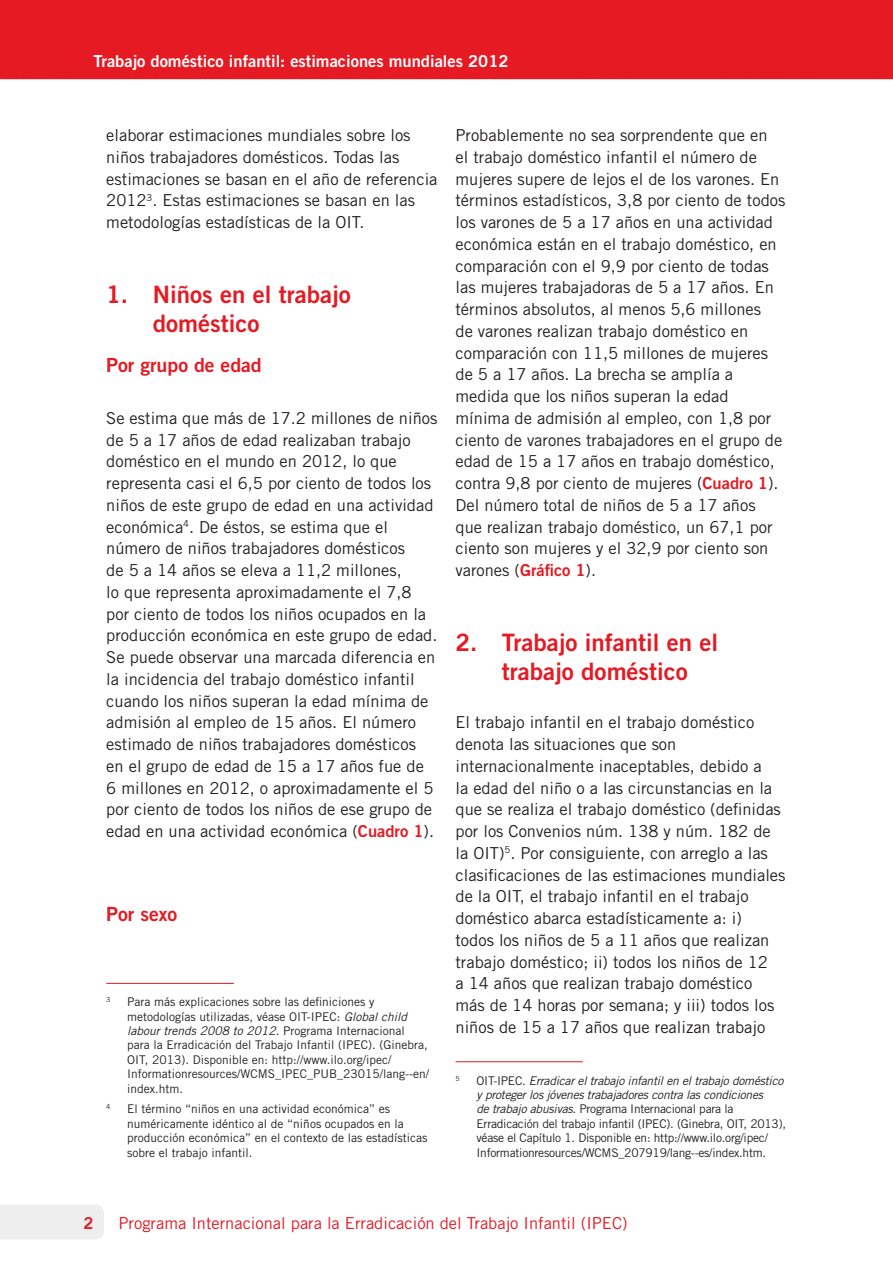
<style>
.page{position:relative;width:893px;height:1263px;background:#fff}
.page>*{position:absolute;margin:0;border:0;box-sizing:border-box;transform-origin:0 0}
.t1{font:24px/28.5px "Trade Gothic LT Std Bd 2";color:#e51a23}
.t2{font:19.5px "Trade Gothic LT Std Bd 2";color:#e51a23}
.t3{font:16.5px/21.8px "Trade Gothic LT Std";color:#231f20}
.t4{font:16.5px "Trade Gothic LT Std";color:#e51a23}
.t5{font:16.5px "Trade Gothic LT Std Bd 2";color:#fff}
.t6{font:16.5px "Trade Gothic LT Std Bd 2";color:#e51a23}
.t7{font:12px/14.4px "Trade Gothic LT Std";color:#231f20}
.t8{font:12px/14.4px "Trade Gothic LT Std";letter-spacing:-.02em;color:#231f20}
.t9{font:7.05px "Trade Gothic LT Std";color:#231f20}
.s1{font-family:"Trade Gothic LT Std Bd 2";color:#e51a23}
.s2{font-style:italic}
</style>
<div class="page">
<div style="left:0;top:1205px;width:104px;height:34px;background:#eeeeef"></div>
<div style="left:0;top:0;width:893px;height:80px;background:#e51a23"></div>
<hr style="left:106px;top:983px;width:128px;height:1px;background:#e51a23">
<hr style="left:455px;top:1061px;width:128px;height:1px;background:#e51a23">
<p class="t5" style="left:94px;top:51px;width:416px">Trabajo doméstico infantil: estimaciones mundiales 2012</p>
<p class="t3" style="left:106px;top:124px;width:333px">elaborar estimaciones mundiales sobre los niños trabajadores domésticos. Todas las estimaciones se basan en el año de referencia 2012<sup>3</sup>. Estas estimaciones se basan en las metodologías estadísticas de la OIT.</p>
<h1 class="t1" style="left:153px;top:280px;width:199px;text-indent:-46px">1. Niños en el trabajo doméstico</h1>
<p class="t2" style="left:106px;top:353px;width:157px">Por grupo de edad</p>
<p class="t3" style="left:106px;top:407px;width:333px">Se estima que más de 17.2 millones de niños de 5 a 17 años de edad realizaban trabajo doméstico en el mundo en 2012, lo que representa casi el 6,5 por ciento de todos los niños de este grupo de edad en una actividad económica<sup>4</sup>. De éstos, se estima que el número de niños trabajadores domésticos<br>de 5 a 14 años se eleva a 11,2 millones,<br>lo que representa aproximadamente el 7,8 por ciento de todos los niños ocupados en la producción económica en este grupo de edad.<br>Se puede observar una marcada diferencia en la incidencia del trabajo doméstico infantil cuando los niños superan la edad mínima de admisión al empleo de 15 años. El número estimado de niños trabajadores domésticos en el grupo de edad de 15 a 17 años fue de 6 millones en 2012, o aproximadamente el 5 por ciento de todos los niños de ese grupo de edad en una actividad económica (<span class="s1">Cuadro 1</span>).</p>
<p class="t2" style="left:106px;top:902px;width:72px">Por sexo</p>
<p class="t9" style="left:106px;top:995px;width:6px">3</p>
<p class="t7" style="left:127px;top:995px;width:303px">Para más explicaciones sobre las definiciones y metodologías utilizadas, véase OIT-IPEC: <span class="s2">Global child labour trends 2008 to 2012.</span> Programa Internacional para la Erradicación del Trabajo Infantil (IPEC). (Ginebra, OIT, 2013). Disponible en: http://www.ilo.org/ipec/ Informationresources/WCMS_IPEC_PUB_23015/lang--en/ index.htm.</p>
<p class="t9" style="left:106px;top:1103px;width:6px">4</p>
<p class="t7" style="left:127px;top:1102px;width:302px">El término “niños en una actividad económica” es numéricamente idéntico al de “niños ocupados en la producción económica” en el contexto de las estadísticas sobre el trabajo infantil.</p>
<p class="t3" style="left:455px;top:124px;width:331px">Probablemente no sea sorprendente que en<br>el trabajo doméstico infantil el número de mujeres supere de lejos el de los varones. En términos estadísticos, 3,8 por ciento de todos los varones de 5 a 17 años en una actividad económica están en el trabajo doméstico, en comparación con el 9,9 por ciento de todas las mujeres trabajadoras de 5 a 17 años. En términos absolutos, al menos 5,6 millones<br>de varones realizan trabajo doméstico en comparación con 11,5 millones de mujeres de 5 a 17 años. La brecha se amplía a medida que los niños superan la edad mínima de admisión al empleo, con 1,8 por ciento de varones trabajadores en el grupo de edad de 15 a 17 años en trabajo doméstico, contra 9,8 por ciento de mujeres (<span class="s1">Cuadro 1</span>).<br>Del número total de niños de 5 a 17 años que realizan trabajo doméstico, un 67,1 por ciento son mujeres y el 32,9 por ciento son varones (<span class="s1">Gráfico 1</span>).</p>
<h1 class="t1" style="left:502px;top:628px;width:218px;text-indent:-46px">2. Trabajo infantil en el trabajo doméstico</h1>
<p class="t3" style="left:455px;top:711px;width:331px">El trabajo infantil en el trabajo doméstico denota las situaciones que son internacionalmente inaceptables, debido a<br>la edad del niño o a las circunstancias en la que se realiza el trabajo doméstico (definidas por los Convenios núm. 138 y núm. 182 de la OIT)<sup>5</sup>. Por consiguiente, con arreglo a las clasificaciones de las estimaciones mundiales de la OIT, el trabajo infantil en el trabajo doméstico abarca estadísticamente a: i)<br>todos los niños de 5 a 11 años que realizan trabajo doméstico; ii) todos los niños de 12<br>a 14 años que realizan trabajo doméstico más de 14 horas por semana; y iii) todos los niños de 15 a 17 años que realizan trabajo</p>
<p class="t9" style="left:455px;top:1074px;width:6px">5</p>
<p class="t8" style="left:476px;top:1073px;width:311px">OIT-IPEC. <span class="s2">Erradicar el trabajo infantil en el trabajo doméstico y proteger los jóvenes trabajadores contra las condiciones<br>de trabajo abusivas.</span> Programa Internacional para la Erradicación del trabajo infantil (IPEC). (Ginebra, OIT, 2013), véase el Capítulo 1. Disponible en: http://www.ilo.org/ipec/ Informationresources/WCMS_207919/lang--es/index.htm.</p>
<p class="t6" style="left:83px;top:1212px;width:12px">2</p>
<p class="t4" style="left:119px;top:1213px;width:511px">Programa Internacional para la Erradicación del Trabajo Infantil (IPEC)</p>
</div>
